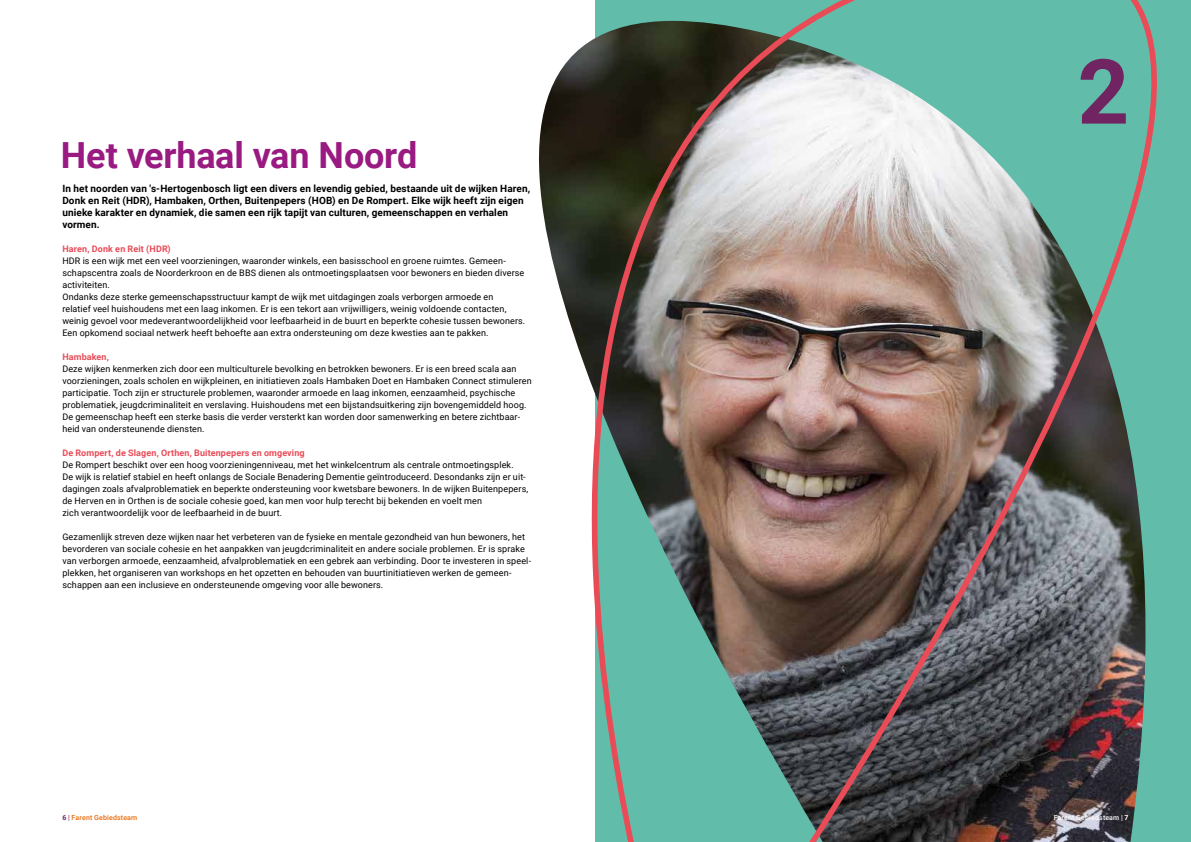
<style>
.page{position:relative;width:1191px;height:842px;background:#fff}
.page>*{position:absolute;margin:0;border:0;box-sizing:border-box;transform-origin:0 0}
.t1{font:700 90px "Roboto";color:#702562}
.t2{font:700 36px "Roboto";letter-spacing:-.005em;color:#991a81}
.t3{font:700 10px/12px "Roboto";letter-spacing:.01em;color:#000}
.t4{font:9px/12px "Roboto";letter-spacing:.01em;color:#000}
.t5{font:700 9px "Roboto";letter-spacing:.015em;color:#e94b57}
.t6{font:500 7px "Roboto";letter-spacing:.02em;color:#ec6907}
.t7{font:500 7px "Roboto";letter-spacing:.02em;color:#fff}
.s1{font-weight:700;color:#702562}
.s2{font-weight:400;color:#702562}
.s3{font-weight:700}
</style>
<div class="page">
<img style="left:539px;top:0;width:652px;height:842px">
<h2 class="t2" style="left:61px;top:130px;width:358px">Het verhaal van Noord</h2>
<p class="t3" style="left:62px;top:182px;width:469px">In het noorden van 's-Hertogenbosch ligt een divers en levendig gebied, bestaande uit de wijken Haren, Donk en Reit (HDR), Hambaken, Orthen, Buitenpepers (HOB) en De Rompert. Elke wijk heeft zijn eigen unieke karakter en dynamiek, die samen een rijk tapijt van culturen, gemeenschappen en verhalen vormen.</p>
<p class="t5" style="left:62px;top:242px;width:110px">Haren, Donk en Reit (HDR)</p>
<p class="t4" style="left:62px;top:254px;width:464px">HDR is een wijk met een veel voorzieningen, waaronder winkels, een basisschool en groene ruimtes. Gemeen&shy;schapscentra zoals de Noorderkroon en de BBS dienen als ontmoetingsplaatsen voor bewoners en bieden diverse activiteiten.<br>Ondanks deze sterke gemeenschapsstructuur kampt de wijk met uitdagingen zoals verborgen armoede en<br>relatief veel huishoudens met een laag inkomen. Er is een tekort aan vrijwilligers, weinig voldoende contacten, weinig gevoel voor medeverantwoordelijkheid voor leefbaarheid in de buurt en beperkte cohesie tussen bewoners.<br>Een opkomend sociaal netwerk heeft behoefte aan extra ondersteuning om deze kwesties aan te pakken.</p>
<p class="t5" style="left:62px;top:350px;width:48px">Hambaken,</p>
<p class="t4" style="left:62px;top:362px;width:471px">Deze wijken kenmerken zich door een multiculturele bevolking en betrokken bewoners. Er is een breed scala aan voorzieningen, zoals scholen en wijkpleinen, en initiatieven zoals Hambaken Doet en Hambaken Connect stimuleren participatie. Toch zijn er structurele problemen, waaronder armoede en laag inkomen, eenzaamheid, psychische problematiek, jeugdcriminaliteit en verslaving. Huishoudens met een bijstandsuitkering zijn bovengemiddeld hoog.<br>De gemeenschap heeft een sterke basis die verder versterkt kan worden door samenwerking en betere zichtbaar&shy;heid van ondersteunende diensten.</p>
<p class="t5" style="left:62px;top:446px;width:244px">De Rompert, de Slagen, Orthen, Buitenpepers en omgeving</p>
<p class="t4" style="left:62px;top:458px;width:467px">De Rompert beschikt over een hoog voorzieningenniveau, met het winkelcentrum als centrale ontmoetingsplek.<br>De wijk is relatief stabiel en heeft onlangs de Sociale Benadering Dementie geïntroduceerd. Desondanks zijn er uit&shy;dagingen zoals afvalproblematiek en beperkte ondersteuning voor kwetsbare bewoners. In de wijken Buitenpepers, de Herven en in Orthen is de sociale cohesie goed, kan men voor hulp terecht bij bekenden en voelt men<br>zich verantwoordelijk voor de leefbaarheid in de buurt.</p>
<p class="t4" style="left:62px;top:530px;width:470px">Gezamenlijk streven deze wijken naar het verbeteren van de fysieke en mentale gezondheid van hun bewoners, het bevorderen van sociale cohesie en het aanpakken van jeugdcriminaliteit en andere sociale problemen. Er is sprake van verborgen armoede, eenzaamheid, afvalproblematiek en een gebrek aan verbinding. Door te investeren in speel&shy;plekken, het organiseren van workshops en het opzetten en behouden van buurtinitiatieven werken de gemeen&shy;schappen aan een inclusieve en ondersteunende omgeving voor alle bewoners.</p>
<h1 class="t1" style="left:1077px;top:29px;width:53px">2</h1>
<p class="t6" style="left:62px;top:812px;width:76px"><span class="s1">6</span> <span class="s2">|</span> Farent Gebiedsteam</p>
<p class="t7" style="left:1053px;top:812px;width:76px">Farent Gebiedsteam | <span class="s3">7</span></p>
</div>
